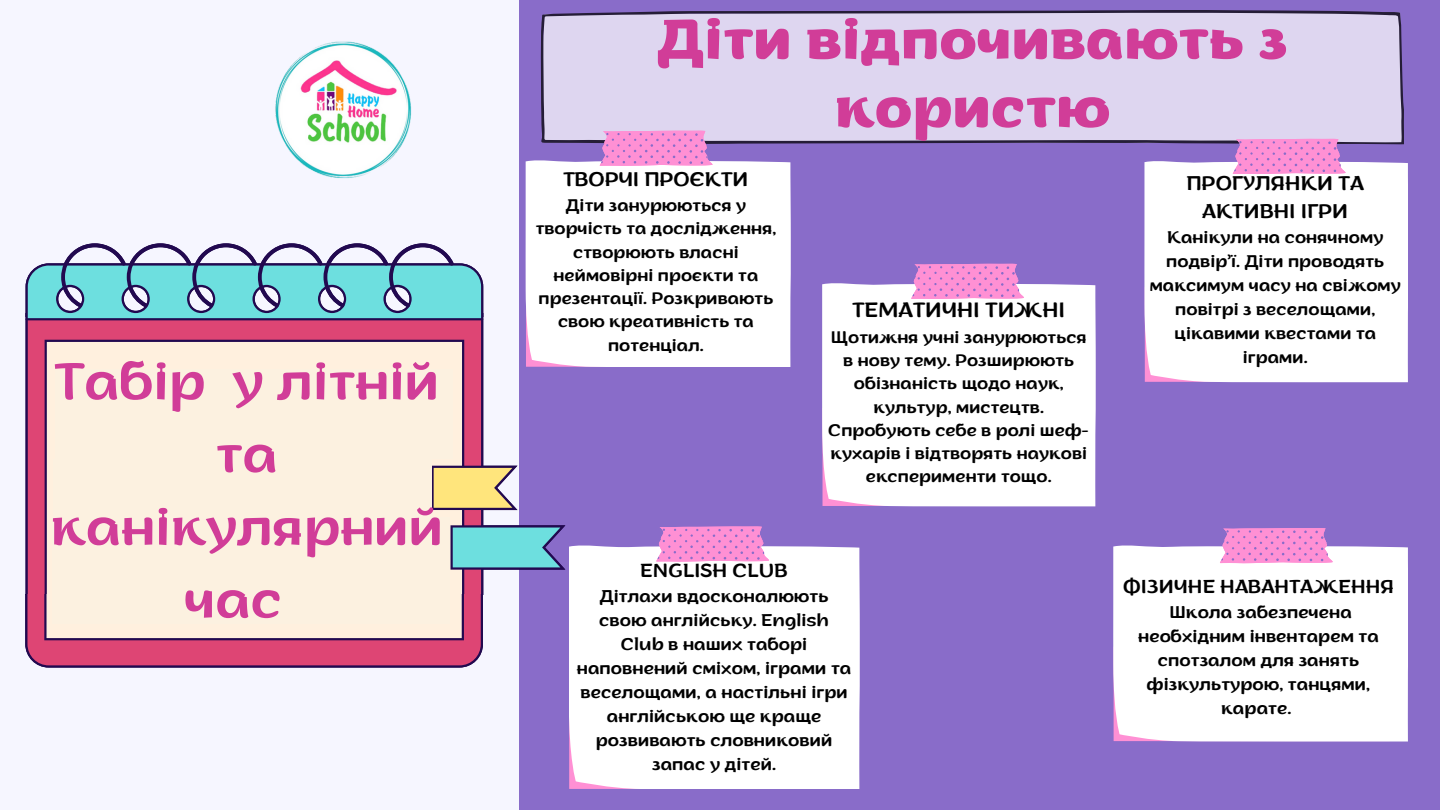
<style>
.page{position:relative;width:1440px;height:810px;background:#f6f6ff}
.page>*{position:absolute;margin:0;border:0;box-sizing:border-box;transform-origin:0 0}
.t1{font:700 55.6px/68.2px "ZT Arturo";color:#d13d98;text-align:center}
.t2{font:52.5px/72.8px "ZT Arturo";color:#d13d98;text-align:center}
.t3{font:21.1px "ZT Arturo";color:#000}
.t4{font:20.1px/27.8px "ZT Arturo";color:#000;text-align:center}
.t5{font:20px "ZT Arturo";color:#000}
.t6{font:19.3px "ZT Arturo";color:#000}
.t7{font:19.1px "ZT Arturo";color:#000}
.t8{font:17.3px/24px "ZT Arturo";color:#000;text-align:center}
.t9{font:17.1px/23.2px "ZT Arturo";color:#000;text-align:center}
.t10{font:17px/23.2px "ZT Arturo";color:#000;text-align:center}
</style>
<div class="page">
<div style="left:519px;top:0;width:921px;height:810px;background:#896cc9"></div>
<svg style="left:26px;top:367px;width:457px;height:227px;background:#c83e6f"></svg>
<svg style="left:45px;top:367px;width:419px;height:227px;background:#e0d0ca"></svg>
<svg style="left:432px;top:466px;width:85px;height:44px;background:#ddc684"></svg>
<svg style="left:451px;top:525px;width:114px;height:45px;background:#65b5c8"></svg>
<div style="left:55px;top:370px;width:397px;height:89px;background:#fcf1e0"></div>
<svg style="left:25px;top:594px;width:459px;height:74px;background:#d27291"></svg>
<div style="left:52px;top:518px;width:398px;height:106px;background:#fcf1e0"></div>
<div style="left:53px;top:459px;width:379px;height:59px;background:#fcf1e0"></div>
<img style="left:275px;top:41px;width:137px;height:138px">
<div style="left:541px;top:10px;width:863px;height:134px;background:#ded6f0"></div>
<svg style="left:25px;top:243px;width:501px;height:124px"></svg>
<div style="left:526px;top:160px;width:265px;height:207px;background:#fff"></div>
<div style="left:1144px;top:161px;width:264px;height:221px;background:#fff"></div>
<div style="left:822px;top:283px;width:274px;height:223px;background:#fff"></div>
<div style="left:569px;top:545px;width:291px;height:244px;background:#fff"></div>
<div style="left:1113px;top:545px;width:295px;height:197px;background:#fff"></div>
<svg style="left:911px;top:264px;width:113px;height:35px;background:#ef8fd4"></svg>
<svg style="left:656px;top:526px;width:113px;height:36px;background:#ee8fd4"></svg>
<svg style="left:1220px;top:528px;width:113px;height:35px;background:#f08fd4"></svg>
<svg style="left:600px;top:131px;width:113px;height:35px;background:#ef8ed2"></svg>
<svg style="left:1233px;top:139px;width:113px;height:35px;background:#ee8ed2"></svg>
<p class="t2" style="left:50px;top:351px;width:394px">Табір у літній та канікулярний час</p>
<p class="t1" style="left:657px;top:12px;width:632px">Діти відпочивають з користю</p>
<p class="t5" style="left:563px;top:172px;width:187px">ТВОРЧІ ПРОЄКТИ</p>
<p class="t10" style="left:536px;top:196px;width:242px">Діти занурюються у творчість та дослідження, створюють власні неймовірні проєкти та презентації. Розкривають свою креативність та потенціал.</p>
<p class="t4" style="left:1187px;top:171px;width:179px">ПРОГУЛЯНКИ ТА<br>АКТИВНІ ІГРИ</p>
<p class="t9" style="left:1150px;top:227px;width:253px;line-height:24px">Канікули на сонячному подвір’ї. Діти проводять максимум часу на свіжому повітрі з веселощами, цікавими квестами та іграми.</p>
<p class="t3" style="left:852px;top:302px;width:214px">ТЕМАТИЧНІ ТИЖНІ</p>
<p class="t9" style="left:828px;top:327px;width:263px">Щотижня учні занурюються в нову тему. Розширюють обізнаність щодо наук, культур, мистецтв.<br>Спробують себе в ролі шеф&shy;кухарів і відтворять наукові експерименти тощо.</p>
<p class="t6" style="left:640px;top:563px;width:149px">ENGLISH CLUB</p>
<p class="t8" style="left:577px;top:586px;width:276px">Дітлахи вдосконалюють свою англійську. English<br>Club в наших таборі наповнений сміхом, іграми та веселощами, а настільні ігри англійською ще краще розвивають словниковий запас у дітей.</p>
<p class="t7" style="left:1123px;top:579px;width:272px">ФІЗИЧНЕ НАВАНТАЖЕННЯ</p>
<p class="t8" style="left:1138px;top:603px;width:242px">Школа забезпечена необхідним інвентарем та спотзалом для занять фізкультурою, танцями, карате.</p>
</div>
